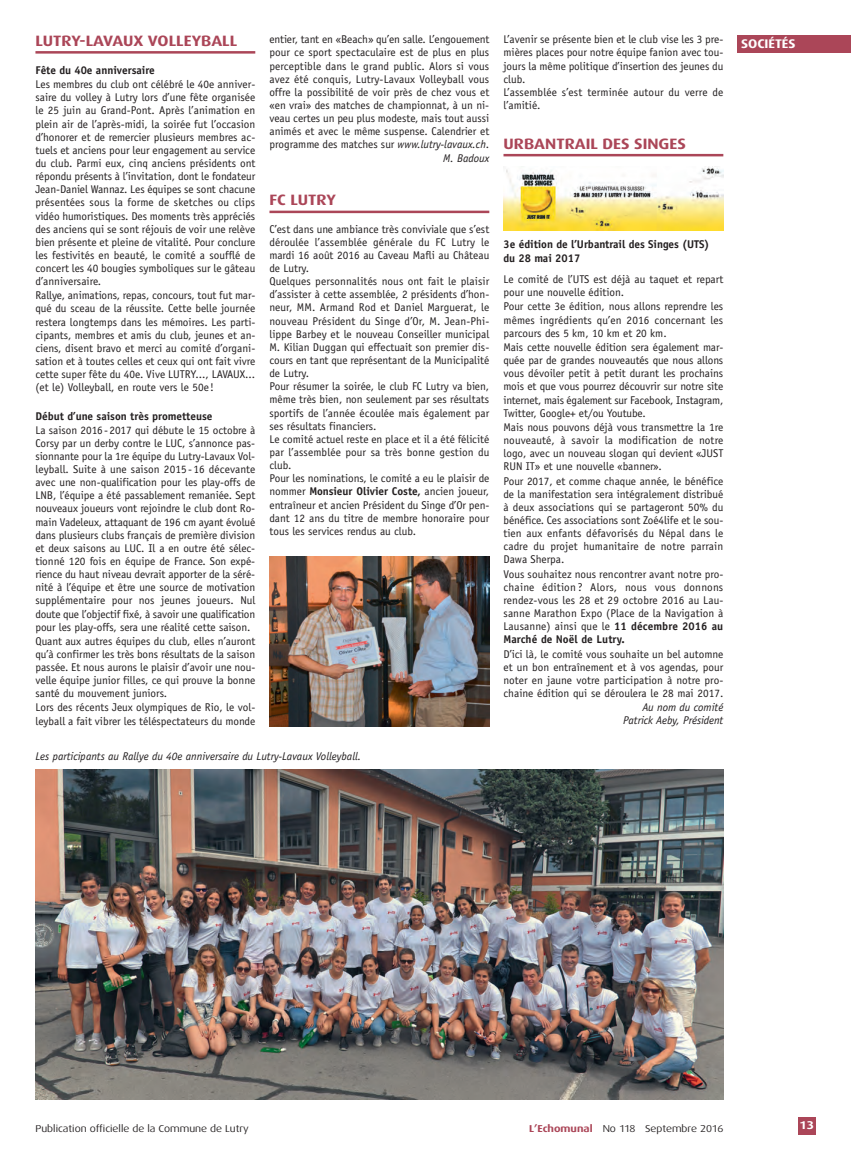
<style>
.page{position:relative;width:851px;height:1170px;background:#fff}
.page>*{position:absolute;margin:0;border:0;box-sizing:border-box;transform-origin:0 0}
.t1{font:700 15px "Dax Wide";color:#ab4658}
.t2{font:700 12.5px "Dax Wide";color:#fff}
.t3{font:11.25px/13.1px "Officina Sans";color:#231f20;text-align:justify}
.t4{font:700 11.25px/13.1px "Officina Sans";color:#231f20}
.t5{font:italic 11.25px/13.1px "Officina Sans";color:#231f20;text-align:right}
.t6{font:700 11.25px "Dax Wide";color:#fff}
.t7{font:10px "Dax Wide";color:#231f20}
.s1{font-style:italic}
.s2{font-weight:700}
.s3{font-weight:700;color:#ab4658}
</style>
<div class="page">
<div style="left:737px;top:35px;width:113px;height:18px;background:#ab4658"></div>
<div style="left:797px;top:1116px;width:18px;height:18px;background:#ab4658"></div>
<hr style="left:35px;top:51px;width:220px;height:3px;background:#ab4658">
<img style="left:269px;top:556px;width:220px;height:170px">
<img style="left:35px;top:769px;width:688px;height:329px">
<hr style="left:269px;top:211px;width:220px;height:2px;background:#ab4658">
<hr style="left:503px;top:154px;width:220px;height:2px;background:#ab4658">
<img style="left:503px;top:167px;width:220px;height:63px">
<h1 class="t1" style="left:35px;top:32px;width:203px">LUTRY-LAVAUX VOLLEYBALL</h1>
<p class="t4" style="left:35px;top:65px;width:121px">Fête du 40e anniversaire</p>
<p class="t3" style="left:35px;top:79px;width:221px;text-align:left">Les membres du club ont célébré le 40e anniver&shy;saire du volley à Lutry lors d’une fête organisée le 25 juin au Grand-Pont. Après l’animation en plein air de l’après-midi, la soirée fut l’occasion d’honorer et de remercier plusieurs membres ac&shy;tuels et anciens pour leur engagement au service du club. Parmi eux, cinq anciens présidents ont répondu présents à l’invitation, dont le fondateur Jean-Daniel Wannaz. Les équipes se sont chacune présentées sous la forme de sketches ou clips vidéo humoristiques. Des moments très appréciés des anciens qui se sont réjouis de voir une relève bien présente et pleine de vitalité. Pour conclure les festivités en beauté, le comité a soufflé de concert les 40 bougies symboliques sur le gâteau d’anniversaire.<br>Rallye, animations, repas, concours, tout fut mar&shy;qué du sceau de la réussite. Cette belle journée restera longtemps dans les mémoires. Les parti&shy;cipants, membres et amis du club, jeunes et an&shy;ciens, disent bravo et merci au comité d’organi&shy;sation et à toutes celles et ceux qui ont fait vivre cette super fête du 40e. Vive LUTRY..., LAVAUX... (et le) Volleyball, en route vers le 50e!</p>
<p class="t4" style="left:35px;top:410px;width:178px">Début d’une saison très prometteuse</p>
<p class="t3" style="left:35px;top:424px;width:221px;text-align:left">La saison 2016-2017 qui débute le 15 octobre à Corsy par un derby contre le LUC, s’annonce pas&shy;sionnante pour la 1re équipe du Lutry-Lavaux Vol&shy;leyball. Suite à une saison 2015-16 décevante avec une non-qualification pour les play-offs de LNB, l’équipe a été passablement remaniée. Sept nouveaux joueurs vont rejoindre le club dont Ro&shy;main Vadeleux, attaquant de 196 cm ayant évolué dans plusieurs clubs français de première division et deux saisons au LUC. Il a en outre été sélec&shy;tionné 120 fois en équipe de France. Son expé&shy;rience du haut niveau devrait apporter de la séré&shy;nité à l’équipe et être une source de motivation supplémentaire pour nos jeunes joueurs. Nul doute que l’objectif fixé, à savoir une qualification pour les play-offs, sera une réalité cette saison.<br>Quant aux autres équipes du club, elles n’auront qu’à confirmer les très bons résultats de la saison passée. Et nous aurons le plaisir d’avoir une nou&shy;velle équipe junior filles, ce qui prouve la bonne santé du mouvement juniors.<br>Lors des récents Jeux olympiques de Rio, le vol&shy;leyball a fait vibrer les téléspectateurs du monde</p>
<p class="t3" style="left:269px;top:34px;width:221px;text-align:right">entier, tant en «Beach» qu’en salle. L’engouement pour ce sport spectaculaire est de plus en plus perceptible dans le grand public. Alors si vous avez été conquis, Lutry-Lavaux Volleyball vous offre la possibilité de voir près de chez vous et «en vrai» des matches de championnat, à un ni&shy;veau certes un peu plus modeste, mais tout aussi animés et avec le même suspense. Calendrier et programme des matches sur <span class="s1">www.lutry-lavaux.ch</span>.<br><span class="s1">M. Badoux</span></p>
<h1 class="t1" style="left:269px;top:191px;width:68px">FC LUTRY</h1>
<p class="t3" style="left:269px;top:223px;width:221px;text-align:left">C’est dans une ambiance très conviviale que s’est déroulée l’assemblée générale du FC Lutry le mardi 16 août 2016 au Caveau Mafli au Château de Lutry.<br>Quelques personnalités nous ont fait le plaisir d’assister à cette assemblée, 2 présidents d’hon&shy;neur, MM. Armand Rod et Daniel Marguerat, le nouveau Président du Singe d’Or, M. Jean-Phi&shy;lippe Barbey et le nouveau Conseiller municipal M. Kilian Duggan qui effectuait son premier dis&shy;cours en tant que représentant de la Municipalité de Lutry.<br>Pour résumer la soirée, le club FC Lutry va bien, même très bien, non seulement par ses résultats sportifs de l’année écoulée mais également par ses résultats financiers.<br>Le comité actuel reste en place et il a été félicité par l’assemblée pour sa très bonne gestion du club.<br>Pour les nominations, le comité a eu le plaisir de nommer <span class="s2">Monsieur Olivier Coste,</span> ancien joueur, entraîneur et ancien Président du Singe d’Or pen&shy;dant 12 ans du titre de membre honoraire pour tous les services rendus au club.</p>
<p class="t5" style="left:35px;top:750px;width:327px">Les participants au Rallye du 40e anniversaire du Lutry-Lavaux Volleyball.</p>
<p class="t3" style="left:503px;top:34px;width:221px;text-align:left">L’avenir se présente bien et le club vise les 3 pre&shy;mières places pour notre équipe fanion avec tou&shy;jours la même politique d’insertion des jeunes du club.<br>L’assemblée s’est terminée autour du verre de l’amitié.</p>
<h1 class="t1" style="left:503px;top:135px;width:184px">URBANTRAIL DES SINGES</h1>
<p class="t4" style="left:503px;top:239px;width:207px">3e édition de l’Urbantrail des Singes (UTS) du 28 mai 2017</p>
<p class="t3" style="left:503px;top:273px;width:221px">Le comité de l’UTS est déjà au taquet et repart pour une nouvelle édition.</p>
<p class="t3" style="left:503px;top:301px;width:221px">Pour cette 3e édition, nous allons reprendre les mêmes ingrédients qu’en 2016 concernant les parcours des 5 km, 10 km et 20 km.</p>
<p class="t3" style="left:503px;top:341px;width:221px">Mais cette nouvelle édition sera également mar&shy;quée par de grandes nouveautés que nous allons vous dévoiler petit à petit durant les prochains mois et que vous pourrez découvrir sur notre site internet, mais également sur Facebook, Instagram, Twitter, Google+ et/ou Youtube.</p>
<p class="t3" style="left:503px;top:421px;width:221px">Mais nous pouvons déjà vous transmettre la 1re nouveauté, à savoir la modification de notre logo, avec un nouveau slogan qui devient «JUST RUN IT» et une nouvelle «banner».</p>
<p class="t3" style="left:503px;top:475px;width:221px">Pour 2017, et comme chaque année, le bénéfice de la manifestation sera intégralement distribué à deux associations qui se partageront 50% du bénéfice. Ces associations sont Zoé4life et le sou&shy;tien aux enfants défavorisés du Népal dans le cadre du projet humanitaire de notre parrain Dawa Sherpa.</p>
<p class="t3" style="left:503px;top:568px;width:221px">Vous souhaitez nous rencontrer avant notre pro&shy;chaine édition ? Alors, nous vous donnons rendez-vous les 28 et 29 octobre 2016 au Lau&shy;sanne Marathon Expo (Place de la Navigation à Lausanne) ainsi que le <span class="s2">11 décembre 2016 au Marché de Noël de Lutry.</span></p>
<p class="t3" style="left:503px;top:648px;width:221px">D’ici là, le comité vous souhaite un bel automne et un bon entraînement et à vos agendas, pour noter en jaune votre participation à notre pro&shy;chaine édition qui se déroulera le 28 mai 2017.</p>
<p class="t5" style="left:623px;top:701px;width:102px">Au nom du comité<br>Patrick Aeby, Président</p>
<p class="t2" style="left:741px;top:37px;width:56px">SOCIÉTÉS</p>
<p class="t7" style="left:35px;top:1122px;width:215px">Publication officielle de la Commune de Lutry</p>
<p class="t7" style="left:529px;top:1122px;width:196px"><span class="s3">L’Echomunal</span> No 118 Septembre 2016</p>
<p class="t6" style="left:799px;top:1118px;width:16px">13</p>
</div>
